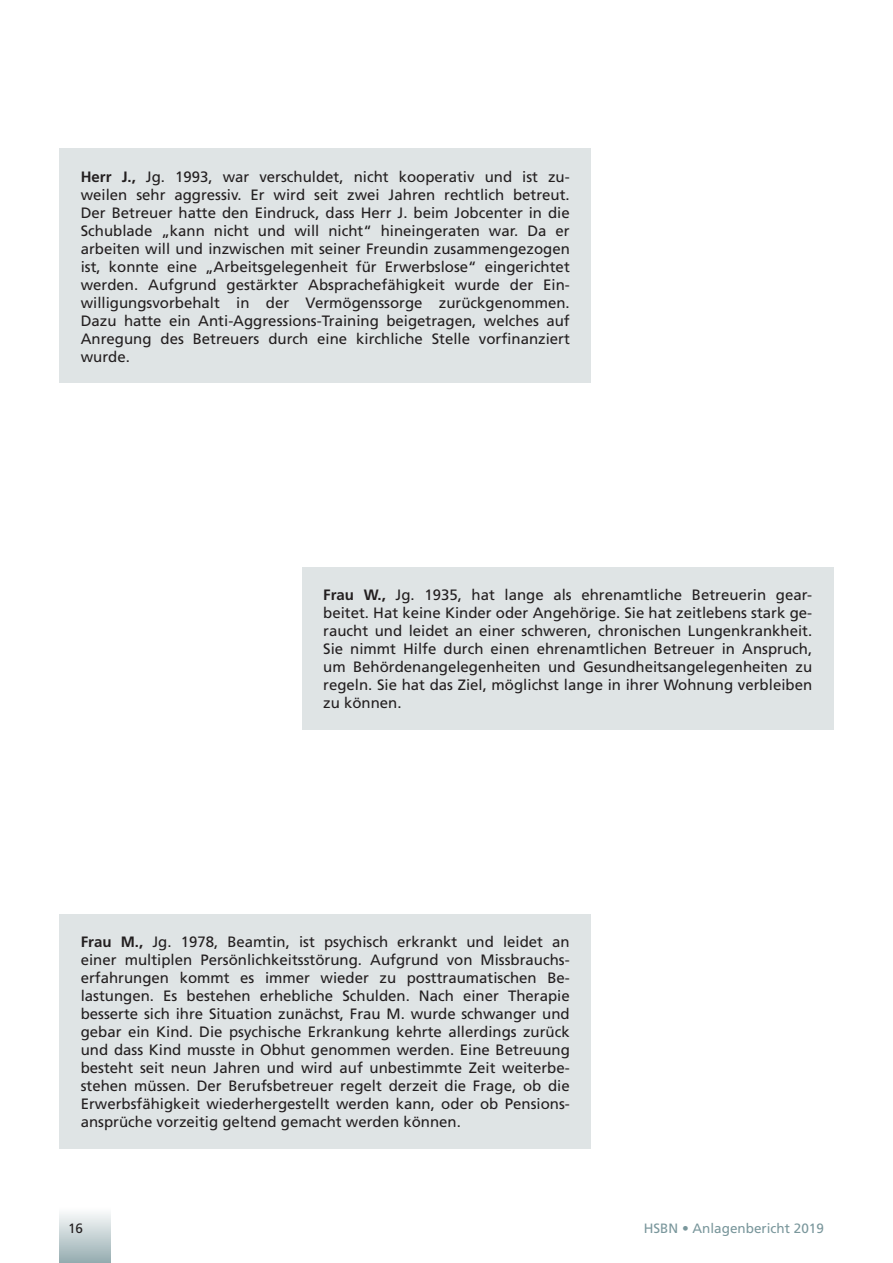
<style>
.page{position:relative;width:893px;height:1263px;background:#fff}
.page>*{position:absolute;margin:0;border:0;box-sizing:border-box;transform-origin:0 0}
.t1{font:15px/18px "Frutiger";color:#231f20;text-align:justify}
.t2{font:13.5px "Frutiger";color:#7a979c}
.t3{font:13.5px "Frutiger";color:#231f20}
.s1{font-weight:700}
</style>
<div class="page">
<div style="left:60px;top:1208px;width:51px;height:55px;background:linear-gradient(to bottom,#fdfdfd,#95acaf)"></div>
<div style="left:60px;top:149px;width:531px;height:234px;background:#dfe4e5"></div>
<div style="left:60px;top:914px;width:531px;height:234px;background:#dfe4e5"></div>
<div style="left:302px;top:567px;width:531px;height:163px;background:#dfe4e5"></div>
<p class="t1" style="left:81px;top:167px;width:491px"><span class="s1">Herr J.,</span> Jg. 1993, war verschuldet, nicht kooperativ und ist zu&shy;weilen sehr aggressiv. Er wird seit zwei Jahren rechtlich betreut.<br>Der Betreuer hatte den Eindruck, dass Herr J. beim Jobcenter in die Schublade „kann nicht und will nicht“ hineingeraten war. Da er arbeiten will und inzwischen mit seiner Freundin zusammengezogen ist, konnte eine „Arbeitsgelegenheit für Erwerbslose“ eingerichtet werden. Aufgrund gestärkter Absprachefähigkeit wurde der Ein&shy;willigungsvorbehalt in der Vermögenssorge zurückgenommen.<br>Dazu hatte ein Anti-Aggressions-Training beigetragen, welches auf Anregung des Betreuers durch eine kirchliche Stelle vorfinanziert wurde.</p>
<p class="t1" style="left:323px;top:586px;width:491px"><span class="s1">Frau W.,</span> Jg. 1935, hat lange als ehrenamtliche Betreuerin gear&shy;beitet. Hat keine Kinder oder Angehörige. Sie hat zeitlebens stark ge&shy;raucht und leidet an einer schweren, chronischen Lungenkrankheit.<br>Sie nimmt Hilfe durch einen ehrenamtlichen Betreuer in Anspruch, um Behördenangelegenheiten und Gesundheitsangelegenheiten zu regeln. Sie hat das Ziel, möglichst lange in ihrer Wohnung verbleiben zu können.</p>
<p class="t1" style="left:81px;top:932px;width:491px"><span class="s1">Frau M.,</span> Jg. 1978, Beamtin, ist psychisch erkrankt und leidet an einer multiplen Persönlichkeitsstörung. Aufgrund von Missbrauchs&shy;erfahrungen kommt es immer wieder zu posttraumatischen Be&shy;lastungen. Es bestehen erhebliche Schulden. Nach einer Therapie besserte sich ihre Situation zunächst, Frau M. wurde schwanger und gebar ein Kind. Die psychische Erkrankung kehrte allerdings zurück und dass Kind musste in Obhut genommen werden. Eine Betreuung besteht seit neun Jahren und wird auf unbestimmte Zeit weiterbe&shy;stehen müssen. Der Berufsbetreuer regelt derzeit die Frage, ob die Erwerbsfähigkeit wiederhergestellt werden kann, oder ob Pensions&shy;ansprüche vorzeitig geltend gemacht werden können.</p>
<p class="t3" style="left:68px;top:1220px;width:17px">16</p>
<p class="t2" style="left:644px;top:1220px;width:182px">HSBN • Anlagenbericht 2019</p>
</div>
